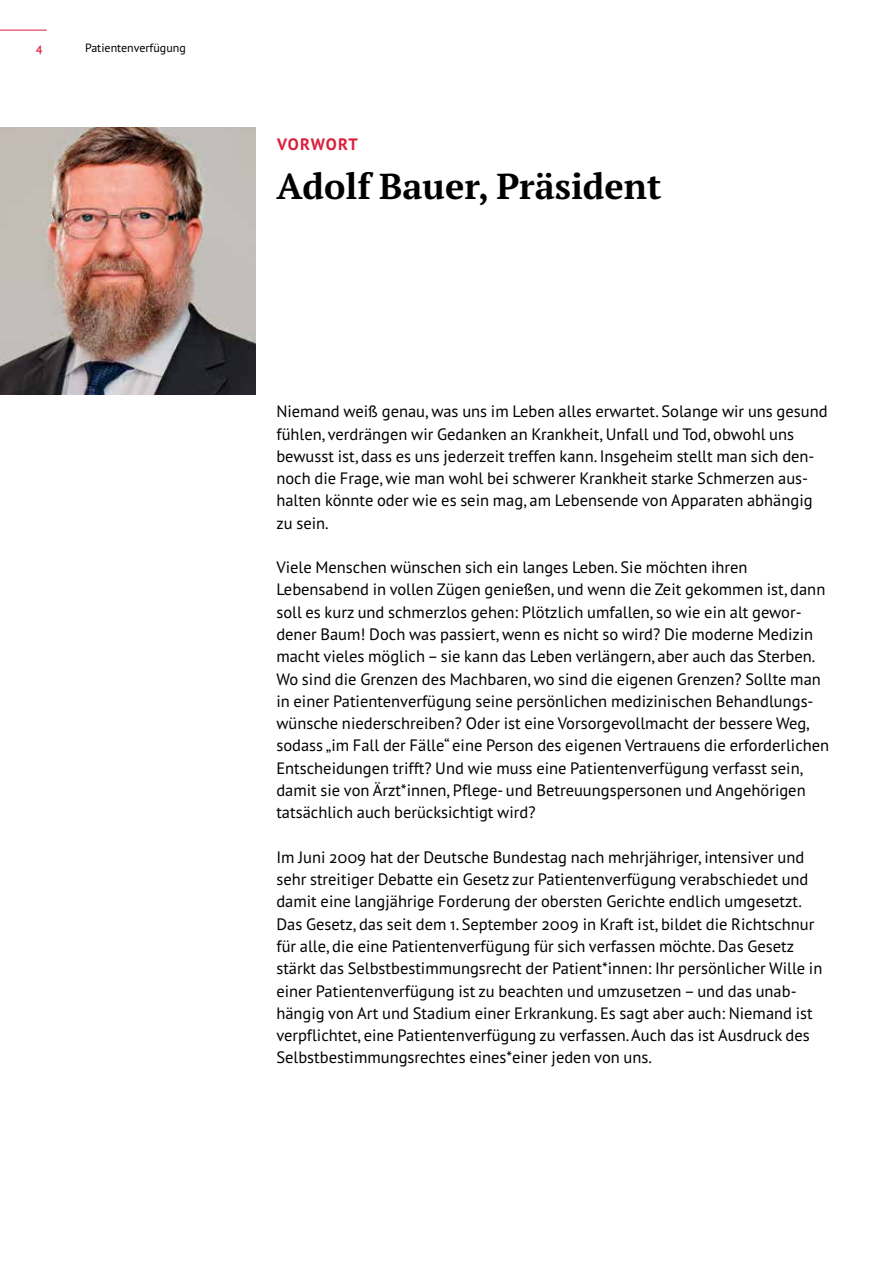
<style>
.page{position:relative;width:893px;height:1263px;background:#fff}
.page>*{position:absolute;margin:0;border:0;box-sizing:border-box;transform-origin:0 0}
.t1{font:700 36px "PT Serif Pro";color:#000}
.t2{font:16.5px/22.2px "PT Sans Pro";color:#000}
.t3{font:700 16.5px "PT Sans Pro";letter-spacing:.045em;color:#da1f3d}
.t4{font:12px "PT Sans Pro";color:#000}
.t5{font:600 12px "PT Sans Pro";color:#da1f3d}
</style>
<div class="page">
<img style="left:0;top:128px;width:255px;height:267px">
<hr style="left:0;top:30px;width:47px;height:1px;background:#da1f3d">
<p class="t5" style="left:36px;top:40px;width:8px">4</p>
<p class="t4" style="left:85px;top:40px;width:102px">Patientenverfügung</p>
<p class="t3" style="left:277px;top:133px;width:82px">VORWORT</p>
<h1 class="t1" style="left:276px;top:162px;width:386px">Adolf Bauer, Präsident</h1>
<p class="t2" style="left:276px;top:400px;width:553px">Niemand weiß genau, was uns im Leben alles erwartet. Solange wir uns gesund fühlen, verdrängen wir Gedanken an Krankheit, Unfall und Tod, obwohl uns bewusst ist, dass es uns jederzeit treffen kann. Insgeheim stellt man sich den&shy;noch die Frage, wie man wohl bei schwerer Krankheit starke Schmerzen aus&shy;halten könnte oder wie es sein mag, am Lebensende von Apparaten abhängig zu sein.</p>
<p class="t2" style="left:276px;top:556px;width:554px">Viele Menschen wünschen sich ein langes Leben. Sie möchten ihren Lebensabend in vollen Zügen genießen, und wenn die Zeit gekommen ist, dann soll es kurz und schmerzlos gehen: Plötzlich umfallen, so wie ein alt gewor&shy;dener Baum! Doch was passiert, wenn es nicht so wird? Die moderne Medizin macht vieles möglich – sie kann das Leben verlängern, aber auch das Sterben.<br>Wo sind die Grenzen des Machbaren, wo sind die eigenen Grenzen? Sollte man in einer Patientenverfügung seine persönlichen medizinischen Behandlungs&shy;wünsche niederschreiben? Oder ist eine Vorsorgevollmacht der bessere Weg, sodass „im Fall der Fälle“ eine Person des eigenen Vertrauens die erforderlichen Entscheidungen trifft? Und wie muss eine Patientenverfügung verfasst sein, damit sie von Ärzt*innen, Pflege- und Betreuungspersonen und Angehörigen tatsächlich auch berücksichtigt wird?</p>
<p class="t2" style="left:276px;top:845px;width:547px">Im Juni 2009 hat der Deutsche Bundestag nach mehrjähriger, intensiver und sehr streitiger Debatte ein Gesetz zur Patientenverfügung verabschiedet und damit eine langjährige Forderung der obersten Gerichte endlich umgesetzt.<br>Das Gesetz, das seit dem 1. September 2009 in Kraft ist, bildet die Richtschnur für alle, die eine Patientenverfügung für sich verfassen möchte. Das Gesetz stärkt das Selbstbestimmungsrecht der Patient*innen: Ihr persönlicher Wille in einer Patientenverfügung ist zu beachten und umzusetzen – und das unab&shy;hängig von Art und Stadium einer Erkrankung. Es sagt aber auch: Niemand ist verpflichtet, eine Patientenverfügung zu verfassen. Auch das ist Ausdruck des Selbstbestimmungsrechtes eines*einer jeden von uns.</p>
</div>
